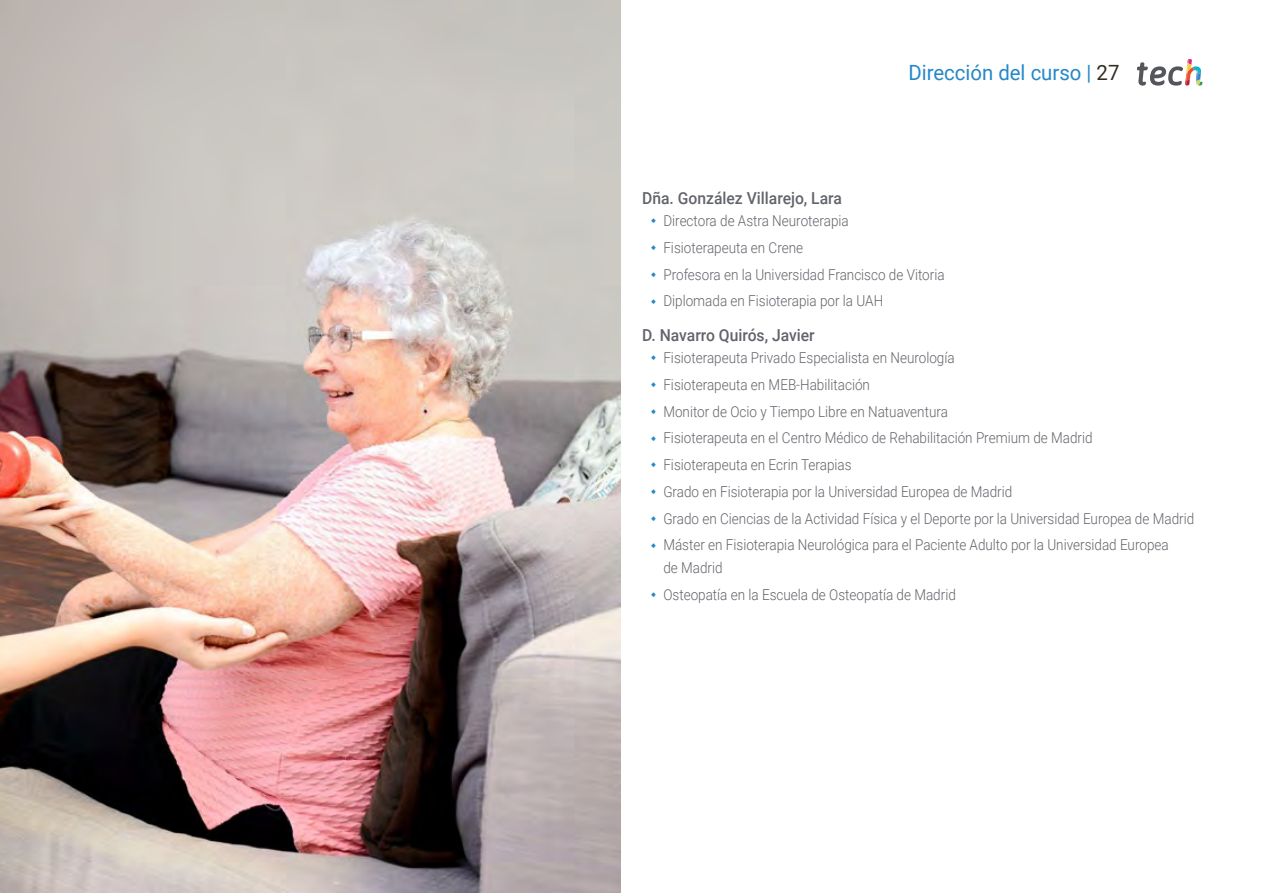
<style>
.page{position:relative;width:1263px;height:893px;background:#fff}
.page>*{position:absolute;margin:0;border:0;box-sizing:border-box;transform-origin:0 0}
.t1{font:21px "Roboto";color:#2488c9}
.t2{font:500 16.5px "Roboto";color:#61646a;scale:.95 1}
.t3{font:300 15px/26.7px "Roboto";color:#61646a;scale:.9 1}
.s1{color:#312e20}
</style>
<div class="page">
<svg style="left:1137px;top:59px;width:65px;height:27px"></svg>
<img style="left:0;top:0;width:621px;height:893px">
<h1 class="t1" style="left:908px;top:57px;width:213px">Dirección del curso | <span class="s1">27</span></h1>
<p class="t2" style="left:642px;top:186px;width:212px">Dña. González Villarejo, Lara</p>
<p class="t3" style="left:663px;top:207px;width:314px">Directora de Astra Neuroterapia<br>Fisioterapeuta en Crene<br>Profesora en la Universidad Francisco de Vitoria Diplomada en Fisioterapia por la UAH</p>
<p class="t2" style="left:642px;top:323px;width:183px">D. Navarro Quirós, Javier</p>
<p class="t3" style="left:663px;top:344px;width:591px">Fisioterapeuta Privado Especialista en Neurología<br>Fisioterapeuta en MEB-Habilitación<br>Monitor de Ocio y Tiempo Libre en Natuaventura<br>Fisioterapeuta en el Centro Médico de Rehabilitación Premium de Madrid<br>Fisioterapeuta en Ecrin Terapias<br>Grado en Fisioterapia por la Universidad Europea de Madrid<br>Grado en Ciencias de la Actividad Física y el Deporte por la Universidad Europea de Madrid Máster en Fisioterapia Neurológica para el Paciente Adulto por la Universidad Europea</p>
<p class="t3" style="left:663px;top:554px;width:326px">de Madrid<br>Osteopatía en la Escuela de Osteopatía de Madrid</p>
</div>
